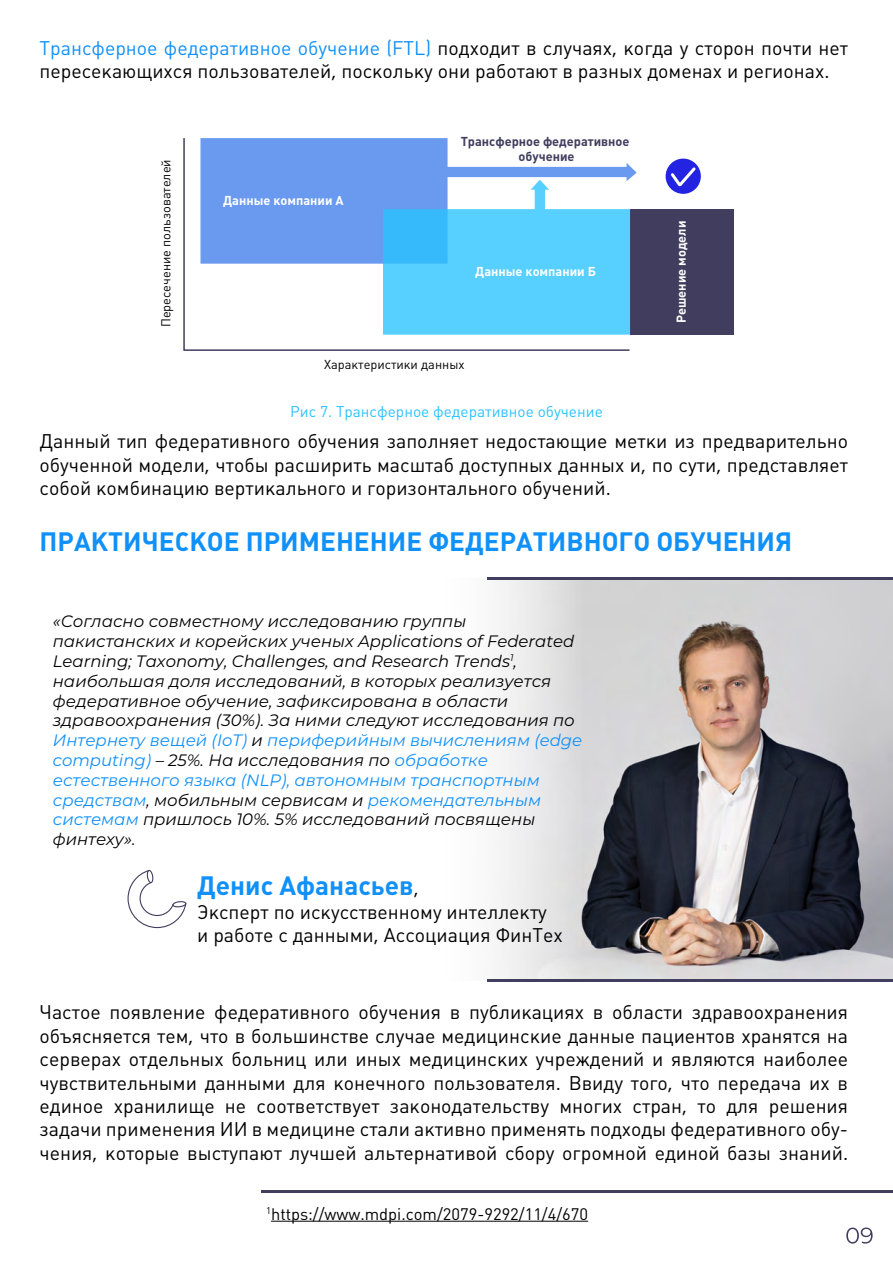
<style>
.page{position:relative;width:893px;height:1263px;background:#fff}
.page>*{position:absolute;margin:0;border:0;box-sizing:border-box;transform-origin:0 0}
.t1{font:700 26.25px "Plumb";color:#1090f9}
.t2{font:19.5px/23.4px "Plumb";color:#000}
.t3{font:italic 16.5px/19.8px "Montserrat";color:#000}
.t4{font:16.5px "Plumb";color:#000}
.t5{font:15.45px "Plumb";color:#2ac3ff}
.t6{font:12.75px "Plumb";color:#000}
.t7{font:700 12.75px "Plumb";color:#fff}
.t8{font:700 12.75px/15.3px "Plumb";color:#413d5e;text-align:center}
.s1{color:#1090f9}
.s2{font-weight:400;font-size:19.5px;color:#000}
</style>
<div class="page">
<img style="left:581px;top:580px;width:312px;height:399px">
<svg style="left:127px;top:580px;width:454px;height:399px"></svg>
<hr style="left:487px;top:577px;width:406px;height:3px;background:#413d5e">
<hr style="left:487px;top:979px;width:406px;height:3px;background:#413d5e">
<svg style="left:846px;top:1227px;width:27px;height:16px"></svg>
<hr style="left:261px;top:1190px;width:632px;height:2px;background:#413d5e">
<hr style="left:271px;top:1221px;width:317px;height:1px;background:#000">
<svg style="left:128px;top:870px;width:59px;height:58px"></svg>
<div style="left:629px;top:209px;width:104px;height:126px;background:#413d5e"></div>
<svg style="left:183px;top:138px;width:448px;height:213px"></svg>
<svg style="left:200px;top:138px;width:437px;height:126px;fill:#6a9aef"></svg>
<svg style="left:383px;top:180px;width:247px;height:155px"></svg>
<div style="left:666px;top:159px;width:35px;height:35px;background:#2323e2;border-radius:50%"></div>
<svg style="left:668px;top:165px;width:30px;height:23px"></svg>
<p class="t2" style="left:39px;top:36px;width:810px"><span class="s1">Трансферное федеративное обучение (FTL)</span> подходит в случаях, когда у сторон почти нет пересекающихся пользователей, поскольку они работают в разных доменах и регионах.</p>
<p class="t6" style="left:159px;top:327px;width:170px;rotate:-90deg">Пересечение пользователей</p>
<p class="t7" style="left:223px;top:193px;width:122px">Данные компании А</p>
<p class="t8" style="left:461px;top:134px;width:170px">Трансферное федеративное обучение</p>
<p class="t7" style="left:475px;top:264px;width:122px">Данные компании Б</p>
<p class="t6" style="left:324px;top:357px;width:142px">Характеристики данных</p>
<p class="t5" style="left:290px;top:403px;width:314px">Рис 7. Трансферное федеративное обучение</p>
<p class="t7" style="left:674px;top:323px;width:104px;rotate:-90deg">Решение модели</p>
<p class="t2" style="left:39px;top:430px;width:810px;text-align:justify">Данный тип федеративного обучения заполняет недостающие метки из предварительно обученной модели, чтобы расширить масштаб доступных данных и, по сути, представляет собой комбинацию вертикального и горизонтального обучений.</p>
<h1 class="t1" style="left:40px;top:526px;width:754px">ПРАКТИЧЕСКОЕ ПРИМЕНЕНИЕ ФЕДЕРАТИВНОГО ОБУЧЕНИЯ</h1>
<p class="t3" style="left:53px;top:611px;width:531px">«Согласно совместному исследованию группы пакистанских и корейских ученых Applications of Federated Learning; Taxonomy, Challenges, and Research Trends<sup>1</sup>, наибольшая доля исследований, в которых реализуется федеративное обучение, зафиксирована в области здравоохранения (30%). За ними следуют исследования по <span class="s1">Интернету вещей (IoT)</span> и <span class="s1">периферийным вычислениям (edge computing)</span> – 25%. На исследования по <span class="s1">обработке естественного языка (NLP), автономным транспортным средствам</span>, мобильным сервисам и <span class="s1">рекомендательным системам</span> пришлось 10%. 5% исследований посвящены финтеху».</p>
<h1 class="t1" style="left:197px;top:871px;width:223px">Денис Афанасьев<span class="s2">,</span></h1>
<p class="t2" style="left:197px;top:900px;width:367px">Эксперт по искусственному интеллекту и работе с данными, Ассоциация ФинТех</p>
<p class="t2" style="left:39px;top:1001px;width:810px;text-align:justify">Частое появление федеративного обучения в публикациях в области здравоохранения объясняется тем, что в большинстве случае медицинские данные пациентов хранятся на серверах отдельных больниц или иных медицинских учреждений и являются наиболее чувствительными данными для конечного пользователя. Ввиду того, что передача их в единое хранилище не соответствует законодательству многих стран, то для решения задачи применения ИИ в медицине стали активно применять подходы федеративного обу&shy;чения, которые выступают лучшей альтернативой сбору огромной единой базы знаний.</p>
<p class="t4" style="left:266px;top:1204px;width:324px"><sup>1</sup>https://www.mdpi.com/2079-9292/11/4/670</p>
</div>
